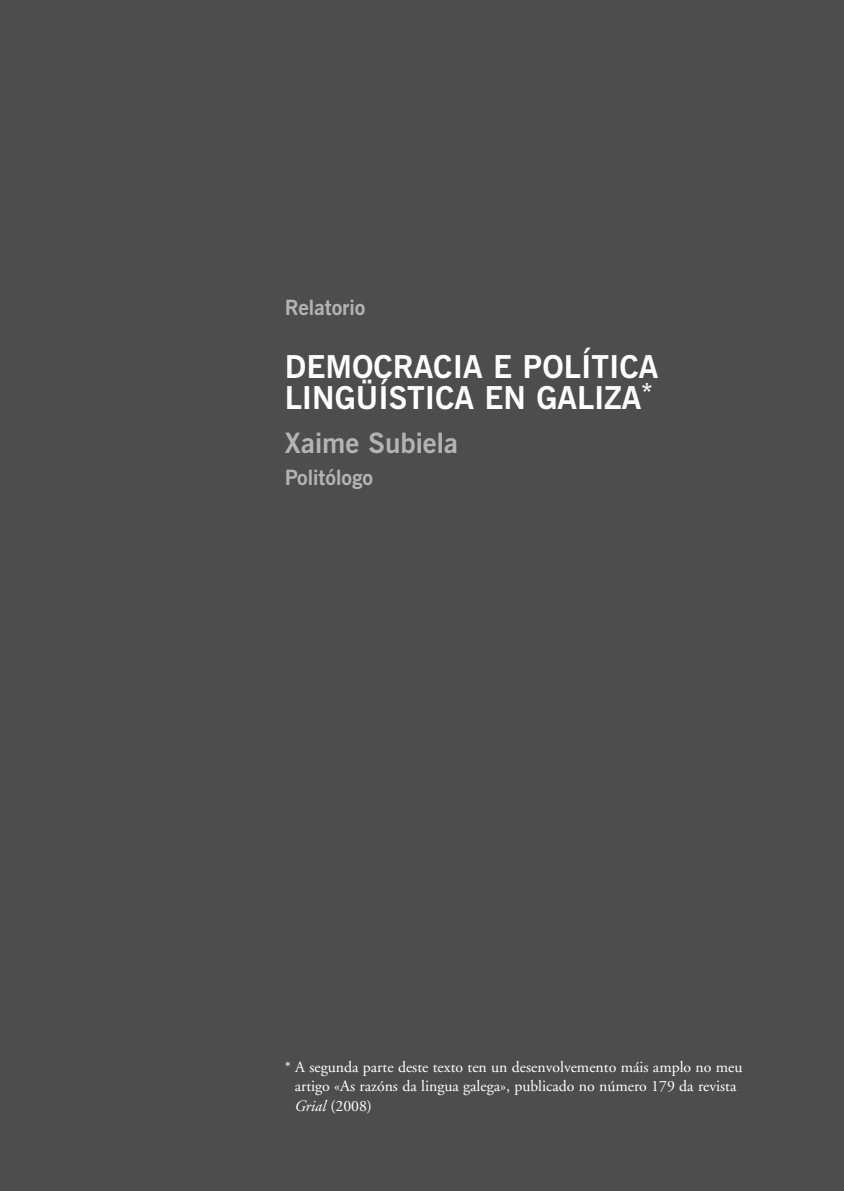
<style>
.page{position:relative;width:844px;height:1191px;background:#fff}
.page>*{position:absolute;margin:0;border:0;box-sizing:border-box;transform-origin:0 0}
.t1{font:700 31.5px/31.5px "News Gothic BT";color:#fff}
.t2{font:700 28px "News Gothic BT";color:#b3b3b3}
.t3{font:700 21px "News Gothic BT";color:#b3b3b3}
.t4{font:15.75px/19.2px "Adobe Garamond";color:#fff}
.s1{font-style:italic}
</style>
<div class="page">
<div style="left:0;top:0;width:843px;height:1191px;background:#4d4d4d"></div>
<h3 class="t3" style="left:285px;top:299px;width:82px">Relatorio</h3>
<h1 class="t1" style="left:285px;top:353px;width:375px">DEMOCRACIA E POLÍTICA<br>LINGÜÍSTICA EN GALIZA<sup>*</sup></h1>
<h2 class="t2" style="left:285px;top:433px;width:175px">Xaime Subiela</h2>
<h3 class="t3" style="left:285px;top:469px;width:90px">Politólogo</h3>
<p class="t4" style="left:294px;top:1058px;width:449px;text-indent:-10px">* A segunda parte deste texto ten un desenvolvemento máis amplo no meu artigo «As razóns da lingua galega», publicado no número 179 da revista<br><span class="s1">Grial</span> (2008)</p>
</div>
